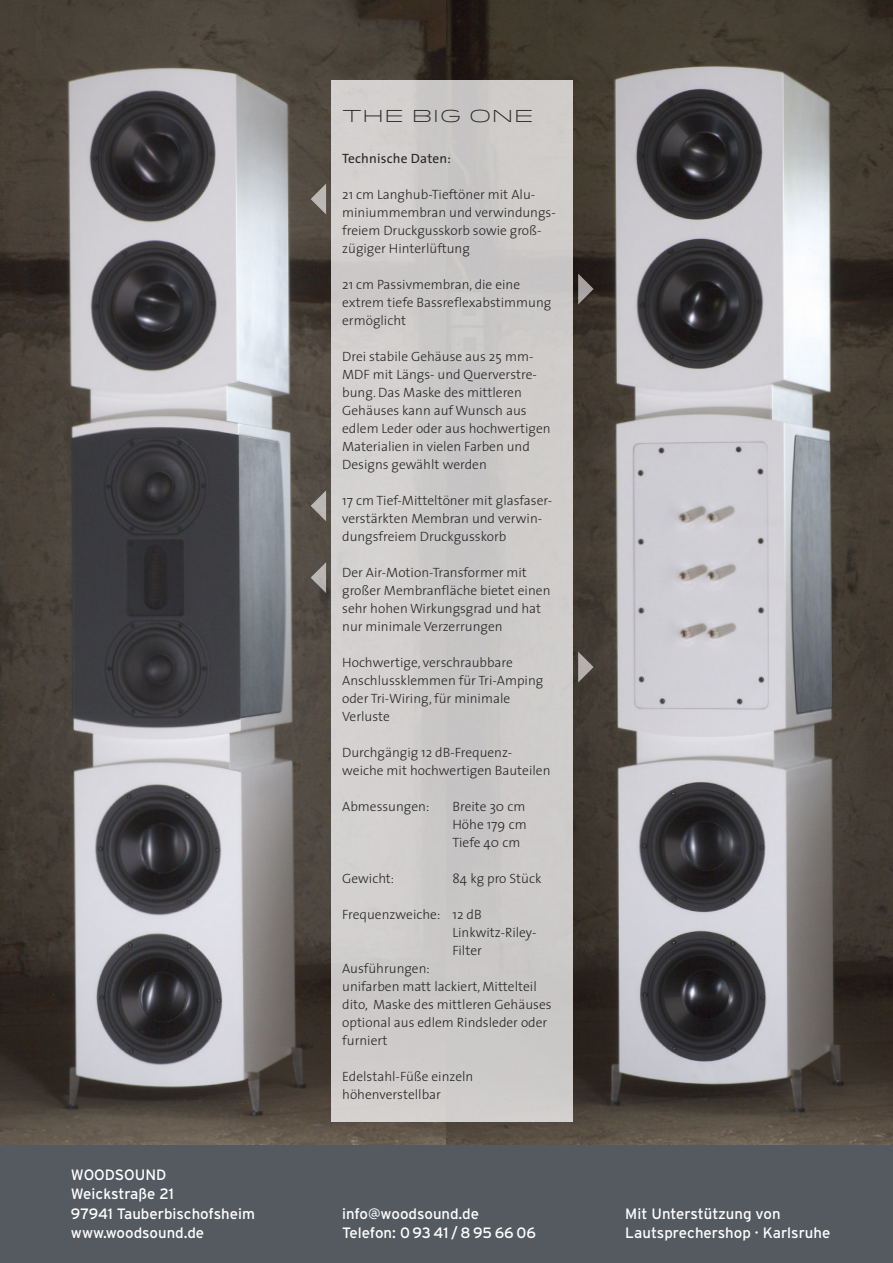
<style>
.page{position:relative;width:893px;height:1263px;background:#fff}
.page>*{position:absolute;margin:0;border:0;box-sizing:border-box;transform-origin:0 0}
.t1{font:300 17.25px "Idlewild";color:#272627}
.t2{font:15px/19.5px "Interstate";color:#fff}
.t3{font:300 13.5px/18px "The Sans";color:#272627}
.t4{font:13.5px "The Sans";letter-spacing:.015em;color:#272627}
</style>
<div class="page">
<img style="left:0;top:0;width:446px;height:1145px">
<svg style="left:446px;top:0;width:447px;height:1145px;background:#757170"></svg>
<div style="left:0;top:1145px;width:893px;height:118px;background:#555a61"></div>
<img style="left:311px;top:184px;width:15px;height:30px">
<img style="left:311px;top:490px;width:15px;height:31px">
<img style="left:311px;top:562px;width:15px;height:31px">
<img style="left:578px;top:274px;width:16px;height:30px">
<img style="left:578px;top:652px;width:16px;height:30px">
<div style="left:332px;top:80px;width:241px;height:1041px;background:#cecbc9"></div>
<p class="t2" style="left:71px;top:1165px;width:186px">WOODSOUND<br>Weickstraße 21<br>97941 Tauberbischofsheim www.woodsound.de</p>
<p class="t1" style="left:342px;top:106px;width:193px">THE BIG ONE</p>
<p class="t4" style="left:342px;top:153px;width:110px">Technische Daten:</p>
<p class="t3" style="left:342px;top:187px;width:215px">21 cm Langhub-Tieftöner mit Alu&shy;miniummembran und verwindungs&shy;freiem Druckgusskorb sowie groß&shy;zügiger Hinterlüftung</p>
<p class="t3" style="left:342px;top:277px;width:211px">21 cm Passivmembran, die eine extrem tiefe Bassreflexabstimmung ermöglicht</p>
<p class="t3" style="left:342px;top:349px;width:210px">Drei stabile Gehäuse aus 25 mm-<br>MDF mit Längs- und Querverstre&shy;bung. Das Maske des mittleren<br>Gehäuses kann auf Wunsch aus edlem Leder oder aus hochwertigen<br>Materialien in vielen Farben und<br>Designs gewählt werden</p>
<p class="t3" style="left:342px;top:493px;width:211px">17 cm Tief-Mitteltöner mit glasfaser&shy;verstärkten Membran und verwin&shy;dungsfreiem Druckgusskorb</p>
<p class="t3" style="left:342px;top:565px;width:210px">Der Air-Motion-Transformer mit großer Membranfläche bietet einen sehr hohen Wirkungsgrad und hat nur minimale Verzerrungen</p>
<p class="t3" style="left:342px;top:655px;width:203px">Hochwertige, verschraubbare<br>Anschlussklemmen für Tri-Amping oder Tri-Wiring, für minimale<br>Verluste</p>
<p class="t3" style="left:342px;top:745px;width:210px">Durchgängig 12 dB-Frequenz&shy;weiche mit hochwertigen Bauteilen</p>
<p class="t3" style="left:342px;top:799px;width:89px">Abmessungen:</p>
<p class="t3" style="left:452px;top:799px;width:76px;text-align:justify">Breite 30 cm Höhe 179 cm Tiefe 40 cm</p>
<p class="t3" style="left:342px;top:871px;width:54px">Gewicht:</p>
<p class="t3" style="left:453px;top:871px;width:90px">84 kg pro Stück</p>
<p class="t3" style="left:342px;top:907px;width:141px">Frequenzweiche: 12 dB</p>
<p class="t3" style="left:452px;top:925px;width:85px">Linkwitz-Riley-</p>
<p class="t3" style="left:452px;top:943px;width:31px">Filter</p>
<p class="t3" style="left:342px;top:961px;width:89px">Ausführungen:</p>
<p class="t3" style="left:342px;top:979px;width:196px">unifarben matt lackiert, Mittelteil</p>
<p class="t3" style="left:342px;top:997px;width:211px">dito, Maske des mittleren Gehäuses</p>
<p class="t3" style="left:342px;top:1015px;width:207px">optional aus edlem Rindsleder oder</p>
<p class="t3" style="left:342px;top:1033px;width:47px">furniert</p>
<p class="t3" style="left:342px;top:1069px;width:133px">Edelstahl-Füße einzeln höhenverstellbar</p>
<p class="t2" style="left:342px;top:1204px;width:195px">info@woodsound.de<br>Telefon: 0 93 41 / 8 95 66 06</p>
<p class="t2" style="left:625px;top:1204px;width:207px">Mit Unterstützung von<br>Lautsprechershop · Karlsruhe</p>
</div>
